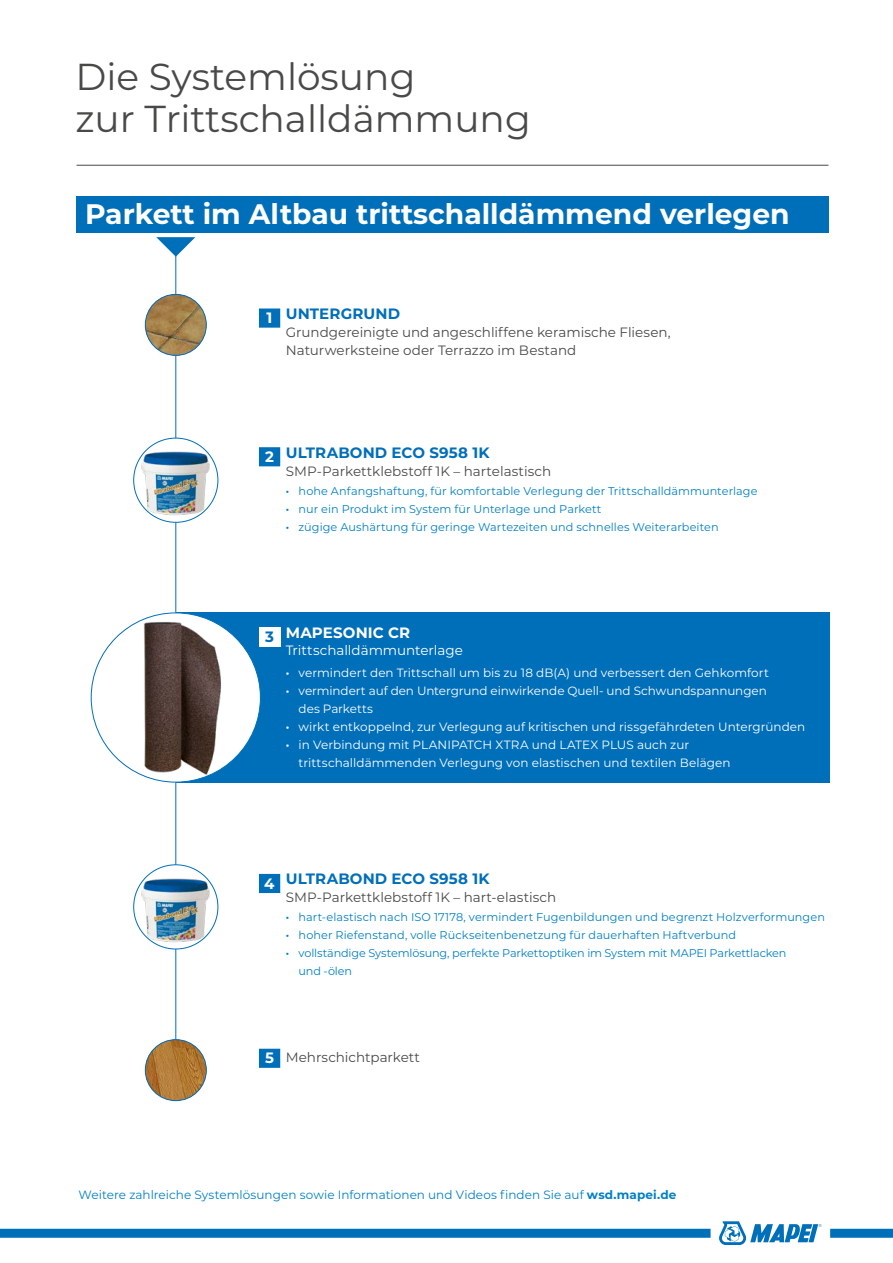
<style>
.page{position:relative;width:893px;height:1263px;background:#fff}
.page>*{position:absolute;margin:0;border:0;box-sizing:border-box;transform-origin:0 0}
.t1{font:37.5px/42px "Montserrat";color:#494948}
.t2{font:700 28.2px "Montserrat";color:#fff}
.t3{font:700 15px "Montserrat";letter-spacing:.01em;color:#006fb9}
.t4{font:700 15px "Montserrat";letter-spacing:.01em;color:#fff}
.t5{font:13.5px/18px "Montserrat";color:#494948}
.t6{font:13.5px "Montserrat";letter-spacing:-.005em;color:#fff}
.t7{font:12px "Montserrat";color:#fff}
.t8{font:12px "Montserrat";letter-spacing:.005em;color:#0080c5}
.t9{font:11.25px/18px "Montserrat";letter-spacing:.005em;color:#0080c5}
.t10{font:11.25px "Montserrat";letter-spacing:-.015em;color:#0080c5}
.s1{font-weight:700}
.s2{font-weight:700;font-size:15px;color:#fff}
</style>
<div class="page">
<hr style="left:175px;top:247px;width:1px;height:827px;background:#006fb9">
<div style="left:0;top:1229px;width:711px;height:9px;background:#006fb9"></div>
<div style="left:830px;top:1229px;width:63px;height:9px;background:#006fb9"></div>
<svg style="left:719px;top:1221px;width:103px;height:24px"></svg>
<img style="left:145px;top:294px;width:61px;height:61px;border-radius:30px">
<div style="left:145px;top:294px;width:62px;height:62px;border:1px solid #006fb9;border-radius:50%"></div>
<svg style="left:259px;top:308px;width:21px;height:20px"></svg>
<div style="left:176px;top:612px;width:653px;height:170px;background:#006fb9"></div>
<div style="left:91px;top:613px;width:169px;height:169px;background:#fff;border-radius:50%"></div>
<img style="left:140px;top:616px;width:84px;height:161px">
<div style="left:259px;top:628px;width:21px;height:19px;background:#fff"></div>
<img style="left:135px;top:442px;width:82px;height:80px">
<svg style="left:259px;top:447px;width:21px;height:19px"></svg>
<svg style="left:259px;top:1049px;width:21px;height:19px"></svg>
<img style="left:145px;top:1040px;width:61px;height:61px;border-radius:30px">
<div style="left:145px;top:1039px;width:62px;height:62px;border:1px solid #006fb9;border-radius:50%"></div>
<svg style="left:259px;top:874px;width:21px;height:19px"></svg>
<img style="left:135px;top:868px;width:82px;height:81px">
<hr style="left:77px;top:165px;width:751px;height:1px;background:#494948">
<svg style="left:156px;top:237px;width:39px;height:20px"></svg>
<div style="left:77px;top:196px;width:752px;height:37px;background:#006fb9"></div>
<h1 class="t1" style="left:75px;top:54px;width:457px">Die Systemlösung<br>zur Trittschalldämmung</h1>
<h2 class="t2" style="left:85px;top:194px;width:706px">Parkett im Altbau trittschalldämmend verlegen</h2>
<h3 class="t4" style="left:267px;top:307px;width:7px">1</h3>
<h3 class="t3" style="left:286px;top:303px;width:116px">UNTERGRUND</h3>
<p class="t5" style="left:286px;top:323px;width:386px">Grundgereinigte und angeschliffene keramische Fliesen,<br>Naturwerksteine oder Terrazzo im Bestand</p>
<h3 class="t4" style="left:265px;top:446px;width:10px">2</h3>
<h3 class="t3" style="left:286px;top:442px;width:205px">ULTRABOND ECO S958 1K</h3>
<p class="t5" style="left:286px;top:461px;width:267px">SMP-Parkettklebstoff 1K – hartelastisch</p>
<p class="t9" style="left:286px;top:481px;width:473px"><span class="s1">·</span> hohe Anfangshaftung, für komfortable Verlegung der Trittschalldämmunterlage <span class="s1">·</span> nur ein Produkt im System für Unterlage und Parkett<br><span class="s1">·</span> zügige Aushärtung für geringe Wartezeiten und schnelles Weiterarbeiten</p>
<h3 class="t3" style="left:265px;top:626px;width:10px">3</h3>
<h3 class="t4" style="left:286px;top:622px;width:126px">MAPESONIC CR</h3>
<p class="t6" style="left:286px;top:641px;width:178px">Trittschalldämmunterlage</p>
<p class="t7" style="left:286px;top:665px;width:485px"><span class="s1">·</span> vermindert den Trittschall um bis zu 18 dB(A) und verbessert den Gehkomfort</p>
<p class="t7" style="left:286px;top:683px;width:483px"><span class="s1">·</span> vermindert auf den Untergrund einwirkende Quell- und Schwundspannungen</p>
<p class="t7" style="left:299px;top:701px;width:76px">des Parketts</p>
<p class="t7" style="left:286px;top:719px;width:521px"><span class="s1">·</span> wirkt entkoppelnd, zur Verlegung auf kritischen und rissgefährdeten Untergründen</p>
<p class="t7" style="left:286px;top:737px;width:405px"><span class="s1">·</span> in Verbindung mit PLANIPATCH XTRA und LATEX PLUS auch zur</p>
<p class="t7" style="left:299px;top:755px;width:433px">trittschalldämmenden Verlegung von elastischen und textilen Belägen</p>
<h3 class="t4" style="left:264px;top:872px;width:12px">4</h3>
<h3 class="t3" style="left:286px;top:868px;width:205px">ULTRABOND ECO S958 1K</h3>
<p class="t5" style="left:286px;top:888px;width:272px">SMP-Parkettklebstoff 1K – hart-elastisch</p>
<p class="t9" style="left:286px;top:908px;width:541px"><span class="s1">·</span> hart-elastisch nach ISO 17178, vermindert Fugenbildungen und begrenzt Holzverformungen</p>
<p class="t9" style="left:286px;top:926px;width:452px"><span class="s1">·</span> hoher Riefenstand, volle Rückseitenbenetzung für dauerhaften Haftverbund</p>
<p class="t10" style="left:286px;top:946px;width:502px"><span class="s1">·</span> vollständige Systemlösung, perfekte Parkettoptiken im System mit MAPEI Parkettlacken</p>
<p class="t9" style="left:299px;top:962px;width:55px">und -ölen</p>
<p class="t5" style="left:265px;top:1048px;width:157px"><span class="s2">5</span> Mehrschichtparkett</p>
<p class="t8" style="left:79px;top:1187px;width:599px">Weitere zahlreiche Systemlösungen sowie Informationen und Videos finden Sie auf <span class="s1">wsd.mapei.de</span></p>
</div>
